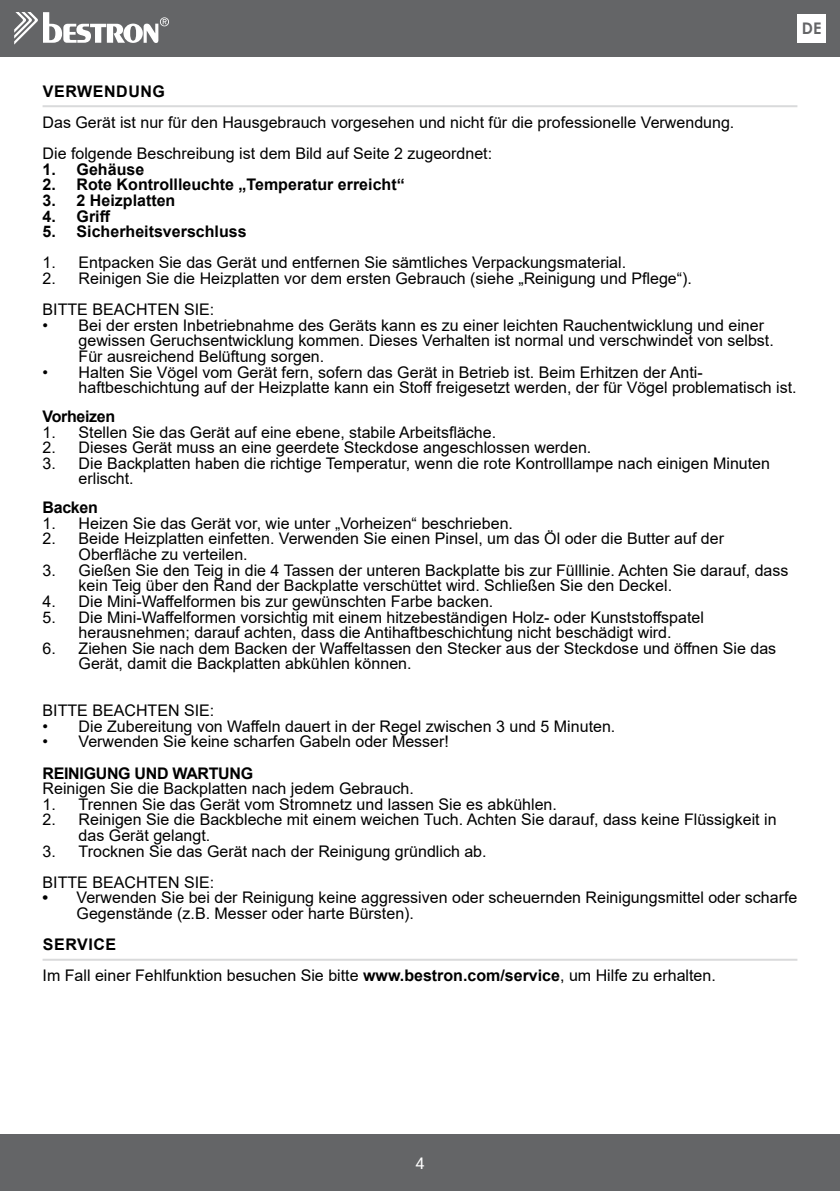
<style>
.page{position:relative;width:840px;height:1191px;background:#fff}
.page>*{position:absolute;margin:0;border:0;box-sizing:border-box;transform-origin:0 0}
.t1{font:16px/15.6px "Arial";color:#000}
.t2{font:700 16px "Arial";color:#000}
.t3{font:700 16px "Arial";letter-spacing:-.02em;color:#000}
.t4{font:700 16px "Arial";letter-spacing:.035em;color:#000}
.t5{font:700 16px "Century Gothic";color:#646567}
.t6{font:16px "Roboto";color:#fff}
.s1{font-weight:700}
</style>
<div class="page">
<hr style="left:43px;top:105px;width:754px;height:2px;background:#d9dadb">
<hr style="left:43px;top:958px;width:754px;height:2px;background:#d9dadb">
<div style="left:0;top:0;width:839px;height:57px;background:#646567"></div>
<div style="left:0;top:1134px;width:839px;height:57px;background:#646567"></div>
<svg style="left:14px;top:12px;width:155px;height:33px"></svg>
<div style="left:797px;top:14px;width:28px;height:29px;background:#fff"></div>
<p class="t5" style="left:801px;top:16px;width:21px">DE</p>
<p class="t4" style="left:43px;top:80px;width:124px">VERWENDUNG</p>
<p class="t1" style="left:43px;top:107px;width:693px;line-height:31.2px">Das Gerät ist nur für den Hausgebrauch vorgesehen und nicht für die professionelle Verwendung.<br>Die folgende Beschreibung ist dem Bild auf Seite 2 zugeordnet:</p>
<p class="t2" style="left:43px;top:158px;width:103px">1. Gehäuse</p>
<p class="t2" style="left:43px;top:173px;width:363px">2. Rote Kontrollleuchte „Temperatur erreicht“</p>
<p class="t2" style="left:43px;top:189px;width:134px">3. 2 Heizplatten</p>
<p class="t2" style="left:43px;top:205px;width:69px">4. Griff</p>
<p class="t2" style="left:43px;top:220px;width:205px">5. Sicherheitsverschluss</p>
<p class="t1" style="left:43px;top:255px;width:584px">1. Entpacken Sie das Gerät und entfernen Sie sämtliches Verpackungsmaterial.</p>
<p class="t1" style="left:43px;top:263px;width:650px;line-height:31.2px">2. Reinigen Sie die Heizplatten vor dem ersten Gebrauch (siehe „Reinigung und Pflege“).<br>BITTE BEACHTEN SIE:</p>
<p class="t1" style="left:79px;top:317px;width:696px;text-indent:-36px">• Bei der ersten Inbetriebnahme des Geräts kann es zu einer leichten Rauchentwicklung und einer gewissen Geruchsentwicklung kommen. Dieses Verhalten ist normal und verschwindet von selbst.<br>Für ausreichend Belüftung sorgen.</p>
<p class="t1" style="left:79px;top:364px;width:719px;text-indent:-36px">• Halten Sie Vögel vom Gerät fern, sofern das Gerät in Betrieb ist. Beim Erhitzen der Anti&shy;haftbeschichtung auf der Heizplatte kann ein Stoff freigesetzt werden, der für Vögel problematisch ist.</p>
<p class="t3" style="left:43px;top:405px;width:74px">Vorheizen</p>
<p class="t1" style="left:43px;top:424px;width:455px">1. Stellen Sie das Gerät auf eine ebene, stabile Arbeitsfläche.</p>
<p class="t1" style="left:43px;top:440px;width:550px">2. Dieses Gerät muss an eine geerdete Steckdose angeschlossen werden.</p>
<p class="t1" style="left:79px;top:455px;width:692px;text-indent:-36px">3. Die Backplatten haben die richtige Temperatur, wenn die rote Kontrolllampe nach einigen Minuten erlischt.</p>
<p class="t2" style="left:43px;top:496px;width:57px">Backen</p>
<p class="t1" style="left:43px;top:515px;width:471px">1. Heizen Sie das Gerät vor, wie unter „Vorheizen“ beschrieben.</p>
<p class="t1" style="left:79px;top:531px;width:646px;text-indent:-36px">2. Beide Heizplatten einfetten. Verwenden Sie einen Pinsel, um das Öl oder die Butter auf der<br>Oberfläche zu verteilen.</p>
<p class="t1" style="left:79px;top:562px;width:711px;text-indent:-36px">3. Gießen Sie den Teig in die 4 Tassen der unteren Backplatte bis zur Fülllinie. Achten Sie darauf, dass kein Teig über den Rand der Backplatte verschüttet wird. Schließen Sie den Deckel.</p>
<p class="t1" style="left:43px;top:593px;width:452px">4. Die Mini-Waffelformen bis zur gewünschten Farbe backen.</p>
<p class="t1" style="left:43px;top:609px;width:662px;text-align:center">5. Die Mini-Waffelformen vorsichtig mit einem hitzebeständigen Holz- oder Kunststoffspatel herausnehmen; darauf achten, dass die Antihaftbeschichtung nicht beschädigt wird.</p>
<p class="t1" style="left:79px;top:640px;width:698px;text-indent:-36px">6. Ziehen Sie nach dem Backen der Waffeltassen den Stecker aus der Steckdose und öffnen Sie das<br>Gerät, damit die Backplatten abkühlen können.</p>
<p class="t1" style="left:43px;top:702px;width:173px">BITTE BEACHTEN SIE:</p>
<p class="t1" style="left:43px;top:718px;width:574px">• Die Zubereitung von Waffeln dauert in der Regel zwischen 3 und 5 Minuten.</p>
<p class="t1" style="left:43px;top:734px;width:407px">• Verwenden Sie keine scharfen Gabeln oder Messer!</p>
<p class="t3" style="left:43px;top:761px;width:212px">REINIGUNG UND WARTUNG</p>
<p class="t1" style="left:43px;top:780px;width:372px">Reinigen Sie die Backplatten nach jedem Gebrauch.</p>
<p class="t1" style="left:43px;top:796px;width:515px">1. Trennen Sie das Gerät vom Stromnetz und lassen Sie es abkühlen.</p>
<p class="t1" style="left:79px;top:812px;width:699px;text-indent:-36px">2. Reinigen Sie die Backbleche mit einem weichen Tuch. Achten Sie darauf, dass keine Flüssigkeit in das Gerät gelangt.</p>
<p class="t1" style="left:43px;top:835px;width:445px;line-height:31.2px">3. Trocknen Sie das Gerät nach der Reinigung gründlich ab.<br>BITTE BEACHTEN SIE:</p>
<p class="t1" style="left:77px;top:890px;width:721px;text-indent:-34px"><span class="s1">•</span> Verwenden Sie bei der Reinigung keine aggressiven oder scheuernden Reinigungsmittel oder scharfe<br>Gegenstände (z.B. Messer oder harte Bürsten).</p>
<p class="t1" style="left:43px;top:929px;width:674px;line-height:31.2px"><span class="s1">SERVICE<br></span>Im Fall einer Fehlfunktion besuchen Sie bitte <span class="s1">www.bestron.com/service</span>, um Hilfe zu erhalten.</p>
<p class="t6" style="left:415px;top:1151px;width:10px">4</p>
</div>
